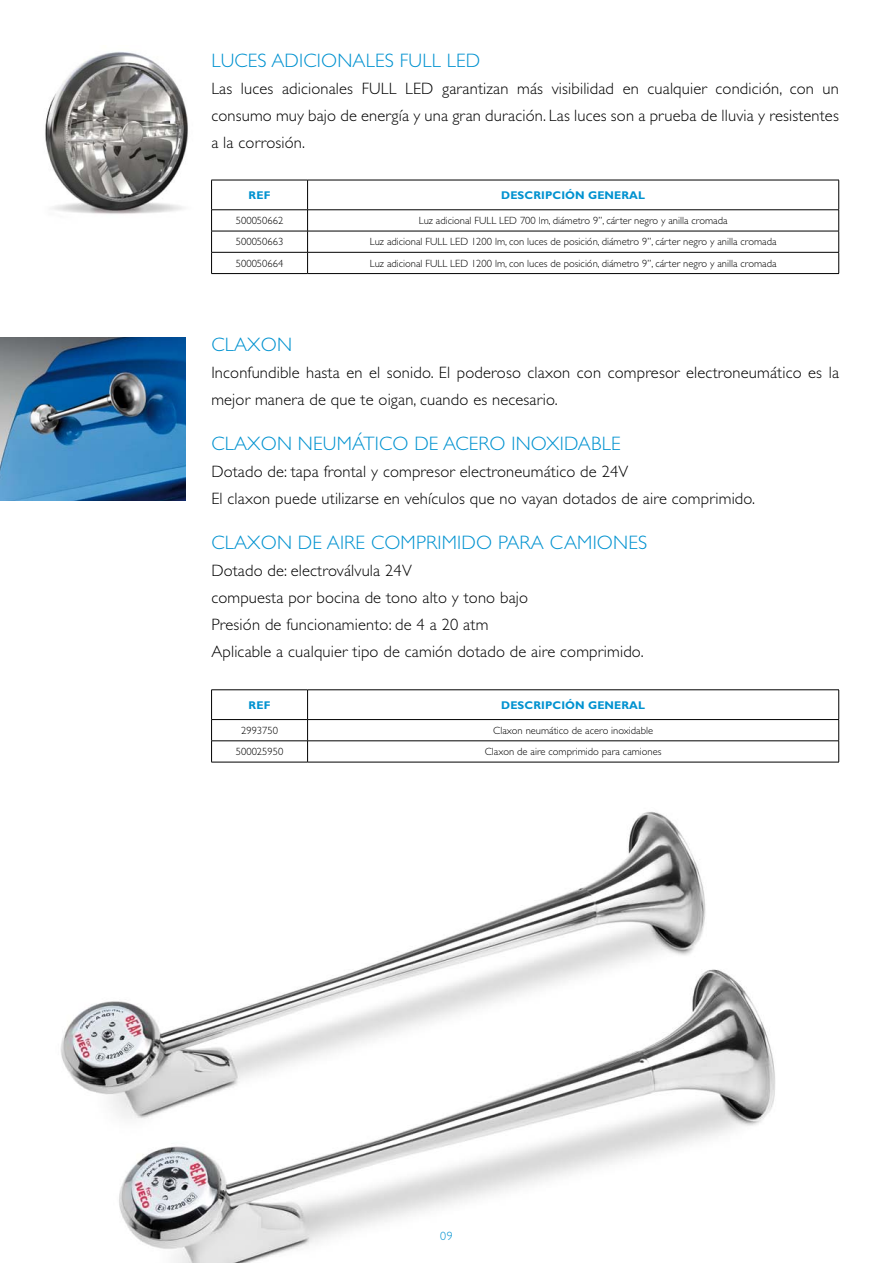
<style>
.page{position:relative;width:893px;height:1263px;background:#fff}
.page>*{position:absolute;margin:0;border:0;box-sizing:border-box;transform-origin:0 0}
.t1{font:300 19.5px "Gill Sans Std";letter-spacing:.01em;color:#0092d0}
.t2{font:300 16.5px/27px "Gill Sans Std";letter-spacing:.01em;color:#000}
.t3{font:300 12px "Gill Sans Std";color:#0092d0}
.t4{font:700 11.25px "Gill Sans Std";letter-spacing:.01em;color:#0092d0}
.t5{font:300 10.5px "Gill Sans Std";color:#000}
</style>
<div class="page">
<img style="left:60px;top:811px;width:715px;height:452px">
<img style="left:45px;top:52px;width:143px;height:162px">
<img style="left:0;top:337px;width:186px;height:163px">
<hr style="left:211px;top:273px;width:97px;height:1px;background:#000">
<hr style="left:308px;top:273px;width:531px;height:1px;background:#000">
<hr style="left:211px;top:180px;width:97px;height:1px;background:#000">
<hr style="left:211px;top:180px;width:1px;height:30px;background:#000">
<hr style="left:308px;top:180px;width:531px;height:1px;background:#000">
<hr style="left:307px;top:180px;width:1px;height:30px;background:#000">
<hr style="left:838px;top:180px;width:1px;height:30px;background:#000">
<hr style="left:211px;top:210px;width:97px;height:1px;background:#000">
<hr style="left:308px;top:210px;width:531px;height:1px;background:#000">
<hr style="left:211px;top:231px;width:97px;height:1px;background:#000">
<hr style="left:308px;top:231px;width:531px;height:1px;background:#000">
<hr style="left:211px;top:252px;width:97px;height:1px;background:#000">
<svg style="left:211px;top:210px;width:1px;height:63px"></svg>
<hr style="left:308px;top:252px;width:531px;height:1px;background:#000">
<svg style="left:307px;top:210px;width:1px;height:63px"></svg>
<svg style="left:838px;top:210px;width:1px;height:63px"></svg>
<hr style="left:211px;top:762px;width:97px;height:1px;background:#000">
<hr style="left:308px;top:762px;width:531px;height:1px;background:#000">
<hr style="left:211px;top:689px;width:97px;height:1px;background:#000">
<hr style="left:308px;top:689px;width:531px;height:1px;background:#000">
<hr style="left:211px;top:719px;width:97px;height:1px;background:#000">
<hr style="left:308px;top:719px;width:531px;height:1px;background:#000">
<hr style="left:211px;top:740px;width:97px;height:1px;background:#000">
<svg style="left:211px;top:690px;width:1px;height:72px"></svg>
<hr style="left:308px;top:740px;width:531px;height:1px;background:#000">
<svg style="left:307px;top:690px;width:1px;height:72px"></svg>
<svg style="left:838px;top:690px;width:1px;height:72px"></svg>
<p class="t1" style="left:211px;top:49px;width:22px">Luces</p>
<p class="t1" style="left:271px;top:49px;width:13px">adicionales</p>
<p class="t1" style="left:400px;top:49px;width:82px">FULL LED</p>
<p class="t2" style="left:211px;top:75px;width:629px;text-align:justify">Las luces adicionales FULL LED garantizan más visibilidad en cualquier condición, con un consumo muy bajo de energía y una gran duración. Las luces son a prueba de lluvia y resistentes a la corrosión.</p>
<p class="t4" style="left:249px;top:188px;width:23px">REF</p>
<p class="t4" style="left:501px;top:188px;width:145px">DESCRIPCIÓN GENERAL</p>
<p class="t5" style="left:236px;top:215px;width:49px">500050662</p>
<p class="t5" style="left:419px;top:215px;width:310px">Luz adicional FULL LED 700 lm, diámetro 9’’, cárter negro y anilla cromada</p>
<p class="t5" style="left:236px;top:236px;width:49px">500050663</p>
<p class="t5" style="left:370px;top:236px;width:408px">Luz adicional FULL LED 1200 lm, con luces de posición, diámetro 9’’, cárter negro y anilla cromada</p>
<p class="t5" style="left:236px;top:257px;width:49px">500050664</p>
<p class="t5" style="left:370px;top:257px;width:408px">Luz adicional FULL LED 1200 lm, con luces de posición, diámetro 9’’, cárter negro y anilla cromada</p>
<p class="t1" style="left:211px;top:333px;width:28px">Claxon</p>
<p class="t2" style="left:211px;top:359px;width:629px">Inconfundible hasta en el sonido. El poderoso claxon con compresor electroneumático es la mejor manera de que te oigan, cuando es necesario.</p>
<p class="t1" style="left:211px;top:432px;width:28px">Claxon</p>
<p class="t1" style="left:298px;top:432px;width:14px">neumático</p>
<p class="t1" style="left:414px;top:432px;width:43px">de acero</p>
<p class="t1" style="left:511px;top:432px;width:12px">inoxidable</p>
<p class="t2" style="left:211px;top:458px;width:545px">Dotado de: tapa frontal y compresor electroneumático de 24V<br>El claxon puede utilizarse en vehículos que no vayan dotados de aire comprimido.</p>
<p class="t1" style="left:211px;top:532px;width:28px">Claxon</p>
<p class="t1" style="left:298px;top:532px;width:40px">de aire</p>
<p class="t1" style="left:371px;top:532px;width:13px">comprimido</p>
<p class="t1" style="left:498px;top:532px;width:13px">para</p>
<p class="t1" style="left:550px;top:532px;width:13px">camiones</p>
<p class="t2" style="left:211px;top:558px;width:434px">Dotado de: electroválvula 24V<br>compuesta por bocina de tono alto y tono bajo<br>Presión de funcionamiento: de 4 a 20 atm<br>Aplicable a cualquier tipo de camión dotado de aire comprimido.</p>
<p class="t4" style="left:249px;top:698px;width:23px">REF</p>
<p class="t4" style="left:501px;top:698px;width:145px">DESCRIPCIÓN GENERAL</p>
<p class="t5" style="left:241px;top:724px;width:38px">2993750</p>
<p class="t5" style="left:493px;top:724px;width:161px">Claxon neumático de acero inoxidable</p>
<p class="t5" style="left:236px;top:746px;width:49px">500025950</p>
<p class="t5" style="left:485px;top:746px;width:178px">Claxon de aire comprimido para camiones</p>
<p class="t3" style="left:440px;top:1229px;width:14px">09</p>
</div>
